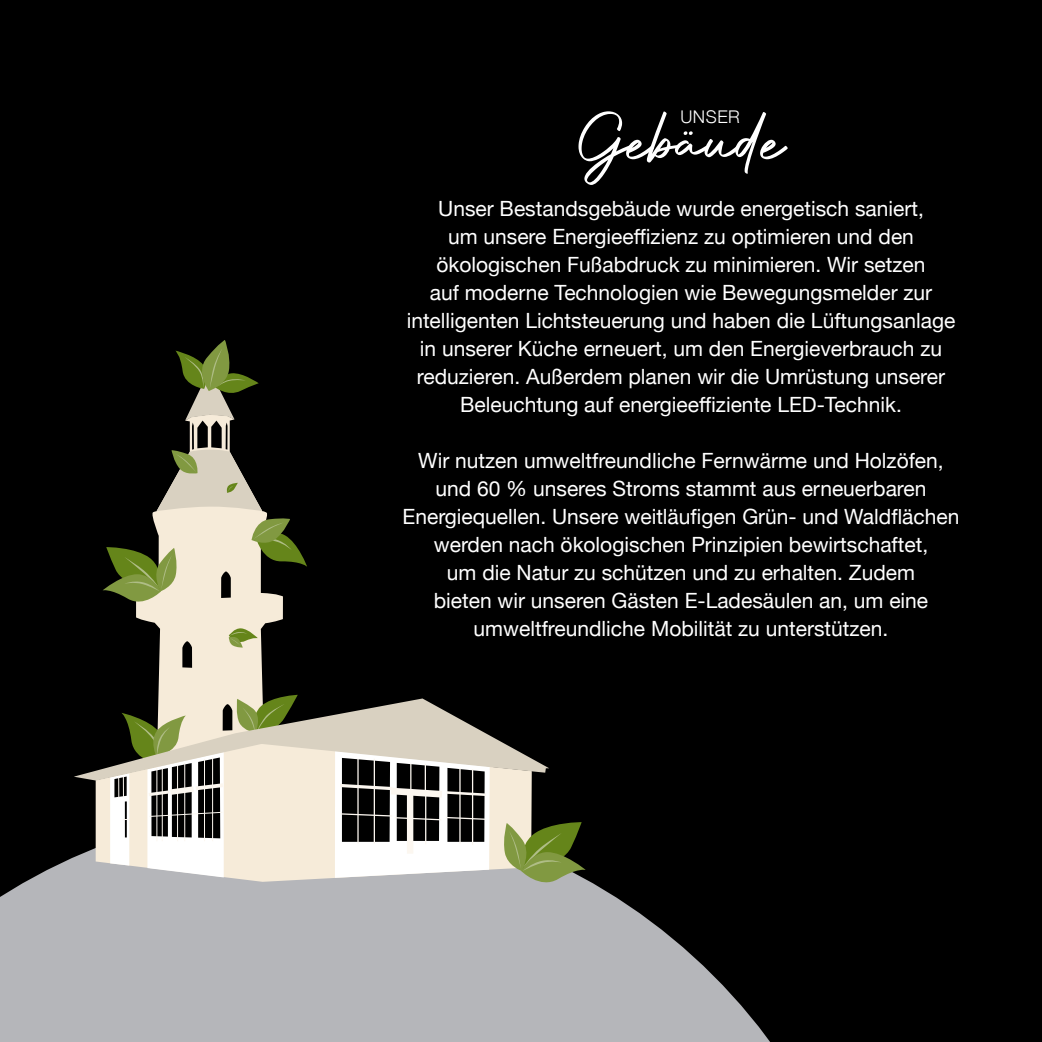
<style>
.page{position:relative;width:1042px;height:1042px;background:#000}
.page>*{position:absolute;margin:0;border:0;box-sizing:border-box;transform-origin:0 0}
.t1{font:87.5px "Authentic Signature";color:#fff}
.t2{font:21px/28px "Helvetica Neue";color:#fff;text-align:center}
.t3{font:300 17.5px "Helvetica Neue";letter-spacing:.03em;color:#fff}
</style>
<div class="page">
<svg style="left:0;top:857px;width:770px;height:185px;background:#9a9b9e"></svg>
<svg style="left:152px;top:510px;width:115px;height:7px"></svg>
<svg style="left:157px;top:340px;width:105px;height:171px"></svg>
<svg style="left:74px;top:517px;width:512px;height:372px"></svg>
<p class="t3" style="left:680px;top:103px;width:61px">UNSER</p>
<h1 class="t1" style="left:578px;top:93px;width:207px">Gebäude</h1>
<p class="t2" style="left:407px;top:196px;width:550px">Unser Bestandsgebäude wurde energetisch saniert,<br>um unsere Energieeffizienz zu optimieren und den ökologischen Fußabdruck zu minimieren. Wir setzen<br>auf moderne Technologien wie Bewegungsmelder zur intelligenten Lichtsteuerung und haben die Lüftungsanlage in unserer Küche erneuert, um den Energieverbrauch zu reduzieren. Außerdem planen wir die Umrüstung unserer Beleuchtung auf energieeffiziente LED-Technik.</p>
<p class="t2" style="left:402px;top:448px;width:558px">Wir nutzen umweltfreundliche Fernwärme und Holzöfen, und 60 % unseres Stroms stammt aus erneuerbaren Energiequellen. Unsere weitläufigen Grün- und Waldflächen werden nach ökologischen Prinzipien bewirtschaftet,<br>um die Natur zu schützen und zu erhalten. Zudem<br>bieten wir unseren Gästen E-Ladesäulen an, um eine umweltfreundliche Mobilität zu unterstützen.</p>
</div>
